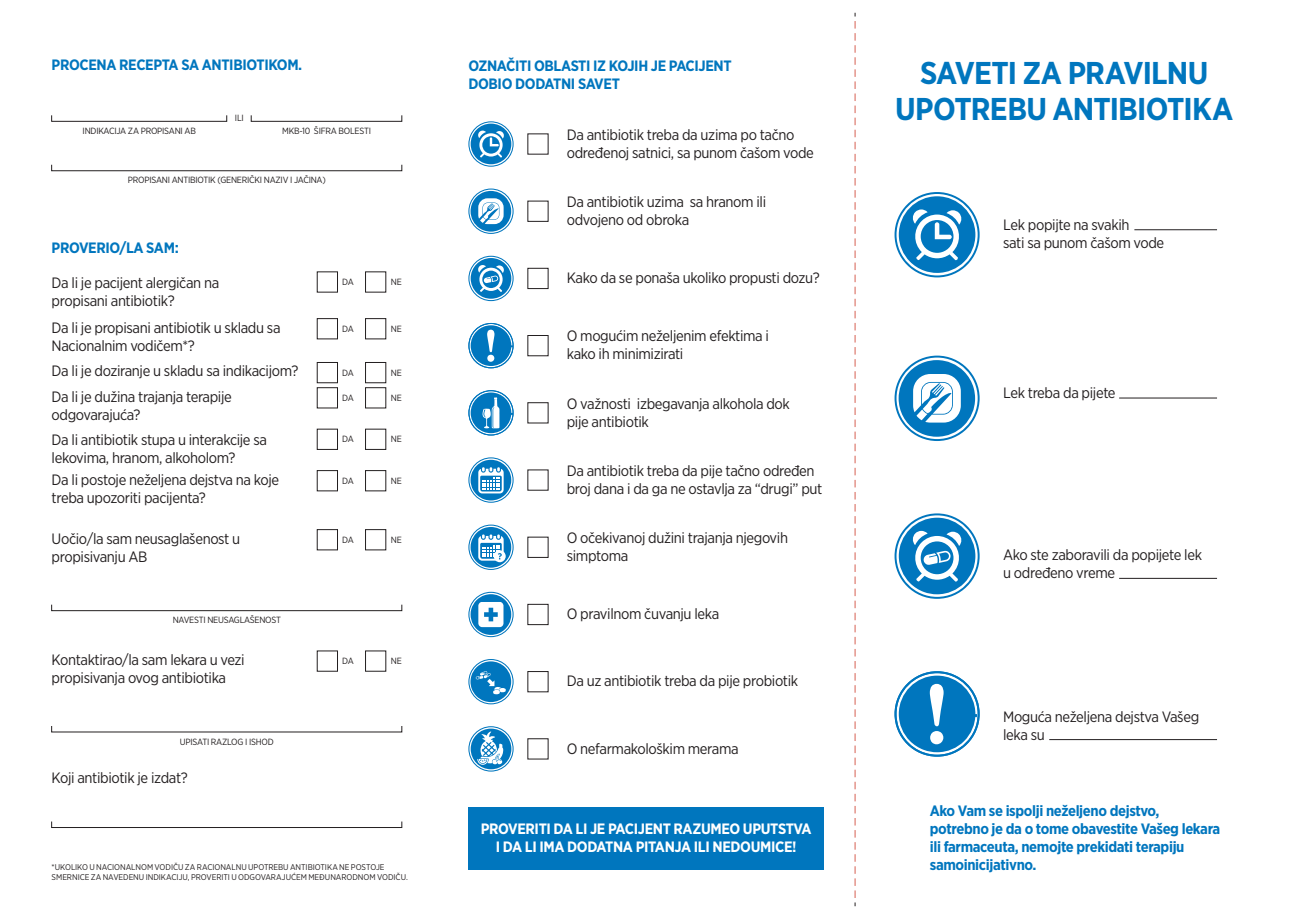
<style>
.page{position:relative;width:1289px;height:919px;background:#fff}
.page>*{position:absolute;margin:0;border:0;box-sizing:border-box;transform-origin:0 0}
.t1{font:700 31.5px/36px "Gotham Narrow";letter-spacing:-.025em;color:#0076be;text-align:center}
.t2{font:15px/18px "Gotham Narrow";letter-spacing:-.025em;color:#231f20}
.t3{font:700 15px/18px "Gotham Narrow";letter-spacing:-.025em;color:#0076be}
.t4{font:700 15px/18px "Gotham Narrow";letter-spacing:-.025em;color:#fff;text-align:center}
.t5{font:9px "Gotham Narrow";letter-spacing:-.025em;color:#231f20}
.t6{font:8.25px/9.9px "Gotham Narrow";letter-spacing:-.005em;color:#231f20}
</style>
<div class="page">
<div style="left:468px;top:806px;width:355px;height:63px;background:#0076be"></div>
<div style="left:51px;top:115px;width:176px;height:7px;border:1px solid #231f20"></div>
<div style="left:251px;top:115px;width:151px;height:7px;border:1px solid #231f20"></div>
<div style="left:51px;top:164px;width:351px;height:7px;border:1px solid #231f20"></div>
<div style="left:51px;top:604px;width:351px;height:7px;border:1px solid #231f20"></div>
<div style="left:317px;top:318px;width:21px;height:21px;border:1px solid #231f20"></div>
<div style="left:365px;top:318px;width:21px;height:21px;border:1px solid #231f20"></div>
<div style="left:317px;top:362px;width:21px;height:21px;border:1px solid #231f20"></div>
<div style="left:365px;top:362px;width:21px;height:21px;border:1px solid #231f20"></div>
<div style="left:317px;top:387px;width:21px;height:21px;border:1px solid #231f20"></div>
<div style="left:365px;top:387px;width:21px;height:21px;border:1px solid #231f20"></div>
<div style="left:317px;top:470px;width:21px;height:21px;border:1px solid #231f20"></div>
<div style="left:365px;top:470px;width:21px;height:21px;border:1px solid #231f20"></div>
<div style="left:317px;top:529px;width:21px;height:21px;border:1px solid #231f20"></div>
<div style="left:365px;top:529px;width:21px;height:21px;border:1px solid #231f20"></div>
<div style="left:527px;top:268px;width:21px;height:21px;border:1px solid #231f20"></div>
<div style="left:527px;top:604px;width:21px;height:21px;border:1px solid #231f20"></div>
<svg style="left:468px;top:121px;width:45px;height:46px"></svg>
<svg style="left:468px;top:188px;width:45px;height:46px"></svg>
<svg style="left:468px;top:256px;width:45px;height:45px"></svg>
<svg style="left:468px;top:323px;width:45px;height:45px"></svg>
<hr style="left:1134px;top:229px;width:82px;height:1px;background:#231f20">
<hr style="left:1119px;top:398px;width:97px;height:1px;background:#231f20">
<hr style="left:1119px;top:578px;width:97px;height:1px;background:#231f20">
<hr style="left:1049px;top:739px;width:167px;height:1px;background:#231f20">
<svg style="left:894px;top:192px;width:85px;height:85px"></svg>
<svg style="left:894px;top:355px;width:85px;height:86px"></svg>
<svg style="left:894px;top:513px;width:85px;height:85px"></svg>
<svg style="left:894px;top:671px;width:85px;height:85px"></svg>
<svg style="left:468px;top:390px;width:45px;height:45px"></svg>
<svg style="left:468px;top:457px;width:45px;height:45px"></svg>
<svg style="left:468px;top:524px;width:45px;height:46px"></svg>
<svg style="left:468px;top:591px;width:45px;height:46px"></svg>
<svg style="left:468px;top:659px;width:45px;height:45px"></svg>
<svg style="left:468px;top:726px;width:45px;height:45px"></svg>
<svg style="left:854px;top:13px;width:1px;height:893px"></svg>
<p class="t3" style="left:52px;top:56px;width:252px">PROCENA RECEPTA SA ANTIBIOTIKOM.</p>
<p class="t3" style="left:468px;top:56px;width:265px">OZNAČITI OBLASTI IZ KOJIH JE PACIJENT<br>DOBIO DODATNI SAVET</p>
<h1 class="t1" style="left:895px;top:55px;width:340px">SAVETI ZA PRAVILNU<br>UPOTREBU ANTIBIOTIKA</h1>
<p class="t5" style="left:235px;top:113px;width:10px">ILI</p>
<p class="t5" style="left:83px;top:125px;width:115px">INDIKACIJA ZA PROPISANI AB</p>
<p class="t5" style="left:282px;top:125px;width:90px">MKB-10 ŠIFRA BOLESTI</p>
<p class="t5" style="left:128px;top:174px;width:199px">PROPISANI ANTIBIOTIK (GENERIČKI NAZIV I JAČINA)</p>
<p class="t3" style="left:52px;top:239px;width:129px">PROVERIO/LA SAM:</p>
<p class="t2" style="left:52px;top:273px;width:169px">Da li je pacijent alergičan na propisani antibiotik?</p>
<p class="t2" style="left:52px;top:318px;width:230px">Da li je propisani antibiotik u skladu sa<br>Nacionalnim vodičem*?</p>
<p class="t2" style="left:52px;top:357px;width:248px;line-height:26.2px">Da li je doziranje u skladu sa indikacijom?<br>Da li je dužina trajanja terapije</p>
<p class="t2" style="left:52px;top:402px;width:217px;line-height:24.6px">odgovarajuća?<br>Da li antibiotik stupa u interakcije sa</p>
<p class="t2" style="left:52px;top:446px;width:229px;line-height:22px">lekovima, hranom, alkoholom?<br>Da li postoje neželjena dejstva na koje</p>
<p class="t2" style="left:52px;top:488px;width:156px">treba upozoriti pacijenta?</p>
<p class="t2" style="left:52px;top:529px;width:190px">Uočio/la sam neusaglašenost u</p>
<p class="t5" style="left:342px;top:534px;width:13px">DA</p>
<p class="t5" style="left:391px;top:534px;width:12px">NE</p>
<p class="t2" style="left:52px;top:547px;width:97px">propisivanju AB</p>
<p class="t5" style="left:342px;top:276px;width:13px">DA</p>
<p class="t5" style="left:391px;top:276px;width:12px">NE</p>
<p class="t5" style="left:342px;top:323px;width:13px">DA</p>
<p class="t5" style="left:391px;top:323px;width:12px">NE</p>
<p class="t5" style="left:342px;top:367px;width:13px">DA</p>
<p class="t5" style="left:391px;top:367px;width:12px">NE</p>
<p class="t5" style="left:342px;top:392px;width:13px">DA</p>
<p class="t5" style="left:391px;top:392px;width:12px">NE</p>
<p class="t5" style="left:342px;top:433px;width:13px">DA</p>
<p class="t5" style="left:391px;top:433px;width:12px">NE</p>
<p class="t5" style="left:342px;top:475px;width:13px">DA</p>
<p class="t5" style="left:391px;top:475px;width:12px">NE</p>
<p class="t5" style="left:173px;top:614px;width:110px">NAVESTI NEUSAGLAŠENOST</p>
<p class="t2" style="left:52px;top:650px;width:194px">Kontaktirao/la sam lekara u vezi</p>
<p class="t5" style="left:342px;top:655px;width:13px">DA</p>
<p class="t5" style="left:391px;top:655px;width:12px">NE</p>
<p class="t2" style="left:52px;top:668px;width:176px">propisivanja ovog antibiotika</p>
<p class="t5" style="left:180px;top:735px;width:95px">UPISATI RAZLOG I ISHOD</p>
<p class="t2" style="left:52px;top:768px;width:138px">Koji antibiotik je izdat?</p>
<p class="t6" style="left:52px;top:861px;width:358px">*UKOLIKO U NACIONALNOM VODIČU ZA RACIONALNU UPOTREBU ANTIBIOTIKA NE POSTOJE<br>SMERNICE ZA NAVEDENU INDIKACIJU, PROVERITI U ODGOVARAJUĆEM MEĐUNARODNOM VODIČU.</p>
<p class="t2" style="left:567px;top:125px;width:249px">Da antibiotik treba da uzima po tačno određenoj satnici, sa punom čašom vode</p>
<p class="t2" style="left:567px;top:192px;width:201px">Da antibiotik uzima sa hranom ili odvojeno od obroka</p>
<p class="t2" style="left:567px;top:268px;width:255px">Kako da se ponaša ukoliko propusti dozu?</p>
<p class="t2" style="left:567px;top:327px;width:204px">O mogućim neželjenim efektima i kako ih minimizirati</p>
<p class="t2" style="left:567px;top:394px;width:225px">O važnosti izbegavanja alkohola dok pije antibiotik</p>
<p class="t2" style="left:567px;top:461px;width:257px">Da antibiotik treba da pije tačno određen broj dana i da ga ne ostavlja za “drugi” put</p>
<p class="t2" style="left:567px;top:528px;width:223px">O očekivanoj dužini trajanja njegovih simptoma</p>
<p class="t2" style="left:567px;top:604px;width:154px">O pravilnom čuvanju leka</p>
<p class="t2" style="left:567px;top:671px;width:233px">Da uz antibiotik treba da pije probiotik</p>
<p class="t2" style="left:567px;top:739px;width:173px">O nefarmakološkim merama</p>
<p class="t4" style="left:481px;top:819px;width:332px">PROVERITI DA LI JE PACIJENT RAZUMEO UPUTSTVA<br>I DA LI IMA DODATNA PITANJA ILI NEDOUMICE!</p>
<p class="t2" style="left:1003px;top:215px;width:163px">Lek popijte na svakih<br>sati sa punom čašom vode</p>
<p class="t2" style="left:1003px;top:384px;width:114px">Lek treba da pijete</p>
<p class="t2" style="left:1003px;top:545px;width:200px">Ako ste zaboravili da popijete lek u određeno vreme</p>
<p class="t2" style="left:1003px;top:707px;width:198px">Moguća neželjena dejstva Vašeg leka su</p>
<p class="t3" style="left:929px;top:801px;width:292px">Ako Vam se ispolji neželjeno dejstvo, potrebno je da o tome obavestite Vašeg lekara ili farmaceuta, nemojte prekidati terapiju samoinicijativno.</p>
</div>
